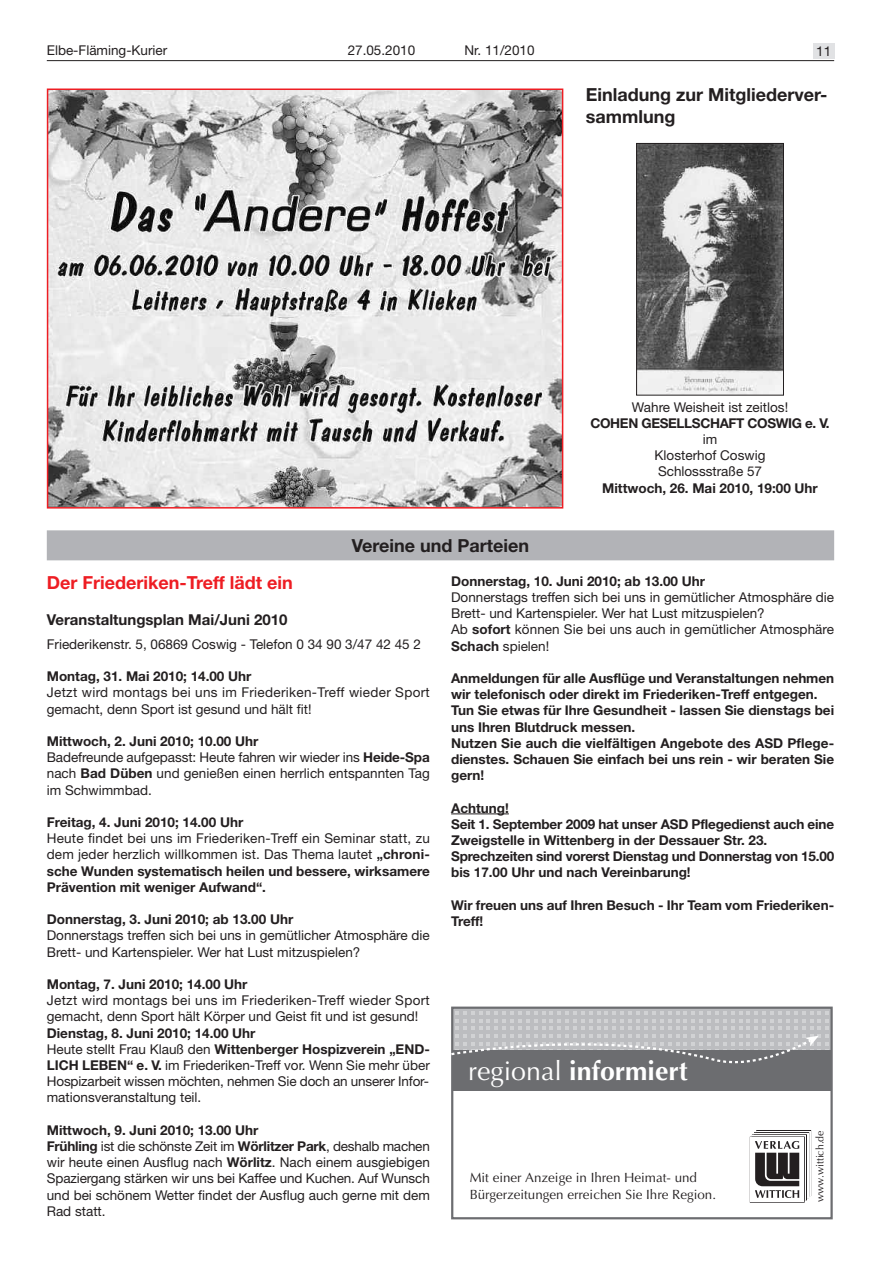
<style>
.page{position:relative;width:881px;height:1263px;background:#fff}
.page>*{position:absolute;margin:0;border:0;box-sizing:border-box;transform-origin:0 0}
.t1{font:700 26.7px "Optima";color:#fff}
.t2{font:700 18px/21.6px "Helvetica Neue LT";color:#231f20}
.t3{font:700 18px "Helvetica Neue LT";color:#ee1d23}
.t4{font:700 15px "Helvetica Neue LT";color:#231f20}
.t5{font:13.5px/16.2px "Helvetica Neue LT";color:#231f20}
.t6{font:700 13.5px/16.2px "Helvetica Neue LT";color:#231f20}
.t7{font:13.5px/16.2px "Helvetica Neue LT";letter-spacing:.025em;color:#231f20}
.t8{font:700 13.5px "Helvetica Neue LT";letter-spacing:-.025em;color:#231f20}
.t9{font:13.35px/17.1px "Optima";color:#231f20}
.t10{font:10.5px "Optima";color:#231f20}
.s1{font-weight:700}
.s2{font-weight:400}
</style>
<div class="page">
<div style="left:47px;top:530px;width:786px;height:30px;background:#b2b3b7"></div>
<hr style="left:47px;top:60px;width:786px;height:1px;background:#231f20">
<div style="left:812px;top:43px;width:21px;height:16px;background:#e1e2e4"></div>
<img style="left:638px;top:145px;width:143px;height:248px">
<div style="left:636px;top:143px;width:147px;height:252px;border:1px solid #231f20"></div>
<img style="left:50px;top:92px;width:510px;height:414px">
<div style="left:47px;top:89px;width:516px;height:420px;border:2px solid #ee1d23"></div>
<hr style="left:451px;top:813px;width:57px;height:1px;background:#231f20">
<div style="left:452px;top:1048px;width:379px;height:43px;background:#6c6d70"></div>
<div style="left:452px;top:1008px;width:379px;height:42px;background:#bcbdc0"></div>
<div style="left:451px;top:1006px;width:381px;height:213px;border:2px solid #6c6d70"></div>
<svg style="left:451px;top:1011px;width:377px;height:63px"></svg>
<svg style="left:749px;top:1130px;width:62px;height:73px"></svg>
<p class="t5" style="left:47px;top:44px;width:122px">Elbe-Fläming-Kurier</p>
<p class="t5" style="left:347px;top:43px;width:69px">27.05.2010</p>
<p class="t5" style="left:464px;top:43px;width:71px">Nr. 11/2010</p>
<p class="t5" style="left:815px;top:44px;width:16px">11</p>
<h2 class="t2" style="left:585px;top:86px;width:243px">Einladung zur Mitgliederver&shy;sammlung</h2>
<h2 class="t2" style="left:351px;top:536px;width:179px">Vereine und Parteien</h2>
<p class="t5" style="left:631px;top:400px;width:158px">Wahre Weisheit ist zeitlos!</p>
<p class="t8" style="left:590px;top:418px;width:240px">COHEN GESELLSCHAFT COSWIG e. V.</p>
<p class="t5" style="left:654px;top:432px;width:112px;text-align:center">im<br>Klosterhof Coswig<br>Schlossstraße 57</p>
<p class="t6" style="left:602px;top:481px;width:217px">Mittwoch, 26. Mai 2010, 19:00 Uhr</p>
<h2 class="t3" style="left:47px;top:576px;width:247px">Der Friederiken-Treff lädt ein</h2>
<p class="t4" style="left:47px;top:615px;width:242px">Veranstaltungsplan Mai/Juni 2010</p>
<p class="t5" style="left:47px;top:637px;width:375px">Friederikenstr. 5, 06869 Coswig - Telefon 0 34 90 3/47 42 45 2</p>
<p class="t6" style="left:47px;top:669px;width:206px">Montag, 31. Mai 2010; 14.00 Uhr</p>
<p class="t7" style="left:47px;top:686px;width:384px">Jetzt wird montags bei uns im Friederiken-Treff wieder Sport gemacht, denn Sport ist gesund und hält fit!</p>
<p class="t5" style="left:47px;top:734px;width:384px"><span class="s1">Mittwoch, 2. Juni 2010; 10.00 Uhr<br></span>Badefreunde aufgepasst: Heute fahren wir wieder ins <span class="s1">Heide-Spa </span>nach <span class="s1">Bad Düben</span> und genießen einen herrlich entspannten Tag im Schwimmbad.</p>
<p class="t6" style="left:47px;top:815px;width:198px">Freitag, 4. Juni 2010; 14.00 Uhr</p>
<p class="t5" style="left:47px;top:831px;width:384px;text-align:justify">Heute findet bei uns im Friederiken-Treff ein Seminar statt, zu dem jeder herzlich willkommen ist. Das Thema lautet <span class="s1">„chroni&shy;sche Wunden systematisch heilen und bessere, wirksamere Prävention mit weniger Aufwand“.</span></p>
<p class="t6" style="left:47px;top:912px;width:248px">Donnerstag, 3. Juni 2010; ab 13.00 Uhr</p>
<p class="t5" style="left:47px;top:929px;width:384px">Donnerstags treffen sich bei uns in gemütlicher Atmosphäre die<br>Brett- und Kartenspieler. Wer hat Lust mitzuspielen?</p>
<p class="t6" style="left:47px;top:977px;width:202px">Montag, 7. Juni 2010; 14.00 Uhr</p>
<p class="t5" style="left:47px;top:993px;width:384px">Jetzt wird montags bei uns im Friederiken-Treff wieder Sport gemacht, denn Sport hält Körper und Geist fit und ist gesund!</p>
<p class="t5" style="left:47px;top:1026px;width:384px"><span class="s1">Dienstag, 8. Juni 2010; 14.00 Uhr<br></span>Heute stellt Frau Klauß den <span class="s1">Wittenberger Hospizverein „END-LICH LEBEN“ e. V.</span> im Friederiken-Treff vor. Wenn Sie mehr über Hospizarbeit wissen möchten, nehmen Sie doch an unserer Infor&shy;mationsveranstaltung teil.</p>
<p class="t5" style="left:47px;top:1123px;width:384px"><span class="s1">Mittwoch, 9. Juni 2010; 13.00 Uhr<br>Frühling</span> ist die schönste Zeit im <span class="s1">Wörlitzer Park</span>, deshalb machen wir heute einen Ausflug nach <span class="s1">Wörlitz</span>. Nach einem ausgiebigen Spaziergang stärken wir uns bei Kaffee und Kuchen. Auf Wunsch und bei schönem Wetter findet der Ausflug auch gerne mit dem Rad statt.</p>
<p class="t6" style="left:451px;top:574px;width:255px">Donnerstag, 10. Juni 2010; ab 13.00 Uhr</p>
<p class="t5" style="left:451px;top:590px;width:384px">Donnerstags treffen sich bei uns in gemütlicher Atmosphäre die Brett- und Kartenspieler. Wer hat Lust mitzuspielen?<br>Ab <span class="s1">sofort</span> können Sie bei uns auch in gemütlicher Atmosphäre <span class="s1">Schach</span> spielen!</p>
<p class="t6" style="left:451px;top:671px;width:384px">Anmeldungen für alle Ausflüge und Veranstaltungen nehmen wir telefonisch oder direkt im Friederiken-Treff entgegen.<br>Tun Sie etwas für Ihre Gesundheit - lassen Sie dienstags bei uns Ihren Blutdruck messen.<br>Nutzen Sie auch die vielfältigen Angebote des ASD Pflege&shy;dienstes. Schauen Sie einfach bei uns rein - wir beraten Sie gern!</p>
<p class="t6" style="left:451px;top:801px;width:384px">Achtung!<br>Seit 1. September 2009 hat unser ASD Pflegedienst auch eine Zweigstelle in Wittenberg in der Dessauer Str. 23.<br>Sprechzeiten sind vorerst Dienstag und Donnerstag von 15.00 bis 17.00 Uhr und nach Vereinbarung!</p>
<p class="t6" style="left:451px;top:898px;width:384px">Wir freuen uns auf Ihren Besuch - Ihr Team vom Friederiken-<br>Treff!</p>
<h1 class="t1" style="left:468px;top:1059px;width:221px"><span class="s2">regional</span> informiert</h1>
<p class="t9" style="left:469px;top:1170px;width:248px">Mit einer Anzeige in Ihren Heimat- und<br>Bürgerzeitungen erreichen Sie Ihre Region.</p>
<p class="t10" style="left:815px;top:1202px;width:73px;rotate:-90deg">www.wittich.de</p>
</div>
